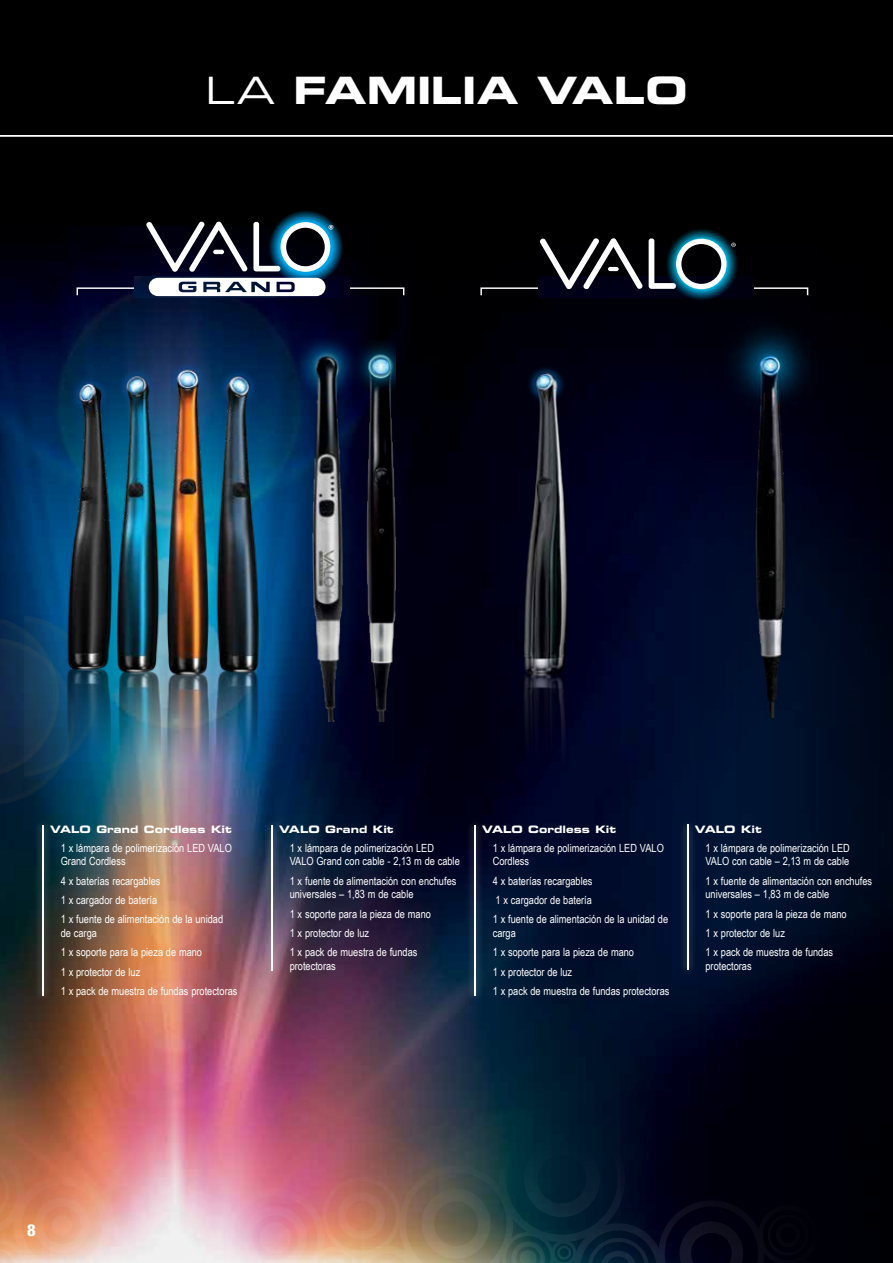
<style>
.page{position:relative;width:893px;height:1263px;background:#000}
.page>*{position:absolute;margin:0;border:0;box-sizing:border-box;transform-origin:0 0}
.t1{font:37.65px "Eurostile LT Std Bold Ex 2";color:#fff}
.t2{font:800 condensed 16.5px "Helvetica Neue LT Std";color:#fff}
.t3{font:11.25px/19.4px "Arial Narrow";color:#fff}
.t4{font:10.2px "Eurostile LT Std Bold Ex 2";color:#fff}
.s1{font-family:"Eurostile LT Std Ex 2"}
</style>
<div class="page">
<img style="left:0;top:227px;width:893px;height:887px">
<img style="left:0;top:1114px;width:810px;height:149px">
<img style="left:0;top:612px;width:24px;height:22px">
<hr style="left:0;top:135px;width:893px;height:2px;background:#fff">
<img style="left:0;top:634px;width:77px;height:172px">
<img style="left:24px;top:612px;width:42px;height:166px">
<img style="left:366px;top:330px;width:29px;height:391px">
<img style="left:300px;top:311px;width:66px;height:410px">
<div style="left:35px;top:818px;width:16px;height:185px;background:#fff;opacity:.5"></div>
<hr style="left:42px;top:825px;width:2px;height:170px;background:#fff">
<div style="left:263px;top:818px;width:17px;height:159px;background:#fff;opacity:.5"></div>
<hr style="left:271px;top:825px;width:2px;height:145px;background:#fff">
<div style="left:679px;top:818px;width:17px;height:159px;background:#fff;opacity:.5"></div>
<hr style="left:687px;top:825px;width:1px;height:145px;background:#fff">
<div style="left:467px;top:818px;width:16px;height:185px;background:#fff;opacity:.5"></div>
<hr style="left:474px;top:825px;width:2px;height:171px;background:#fff">
<div style="left:77px;top:287px;width:327px;height:9px;border:1px solid #fff"></div>
<div style="left:480px;top:287px;width:328px;height:9px;border:1px solid #fff"></div>
<svg style="left:135px;top:276px;width:215px;height:21px"></svg>
<div style="left:538px;top:276px;width:216px;height:21px;background:#00000f"></div>
<svg style="left:146px;top:211px;width:198px;height:85px"></svg>
<svg style="left:538px;top:227px;width:202px;height:75px"></svg>
<img style="left:164px;top:691px;width:44px;height:110px">
<img style="left:117px;top:691px;width:45px;height:106px">
<img style="left:66px;top:691px;width:45px;height:100px">
<img style="left:216px;top:691px;width:45px;height:105px">
<img style="left:62px;top:349px;width:199px;height:342px">
<img style="left:695px;top:308px;width:143px;height:409px">
<img style="left:484px;top:349px;width:89px;height:383px">
<img style="left:510px;top:659px;width:63px;height:117px">
<h1 class="t1" style="left:205px;top:64px;width:483px"><span class="s1">LA</span> FAMILIA VALO</h1>
<p class="t4" style="left:50px;top:822px;width:183px">VALO Grand Cordless Kit</p>
<p class="t3" style="left:61px;top:841px;width:173px;line-height:13.5px">1 x lámpara de polimerización LED VALO<br>Grand Cordless</p>
<p class="t3" style="left:61px;top:871px;width:164px">4 x baterías recargables<br>1 x cargador de batería<br>1 x fuente de alimentación de la unidad</p>
<p class="t3" style="left:61px;top:923px;width:178px">de carga<br>1 x soporte para la pieza de mano<br>1 x protector de luz<br>1 x pack de muestra de fundas protectoras</p>
<p class="t4" style="left:279px;top:822px;width:116px">VALO Grand Kit</p>
<p class="t3" style="left:290px;top:841px;width:172px;line-height:13.5px">1 x lámpara de polimerización LED<br>VALO Grand con cable - 2,13 m de cable</p>
<p class="t3" style="left:290px;top:873px;width:168px;line-height:13.5px">1 x fuente de alimentación con enchufes universales – 1,83 m de cable</p>
<p class="t3" style="left:290px;top:903px;width:143px">1 x soporte para la pieza de mano<br>1 x protector de luz<br>1 x pack de muestra de fundas</p>
<p class="t3" style="left:290px;top:956px;width:48px">protectoras</p>
<p class="t4" style="left:482px;top:822px;width:136px">VALO Cordless Kit</p>
<p class="t3" style="left:493px;top:841px;width:173px;line-height:13.5px">1 x lámpara de polimerización LED VALO<br>Cordless</p>
<p class="t3" style="left:493px;top:871px;width:177px">4 x baterías recargables<br>1 x cargador de batería<br>1 x fuente de alimentación de la unidad de</p>
<p class="t3" style="left:493px;top:923px;width:178px">carga<br>1 x soporte para la pieza de mano<br>1 x protector de luz<br>1 x pack de muestra de fundas protectoras</p>
<p class="t4" style="left:695px;top:822px;width:69px">VALO Kit</p>
<p class="t3" style="left:705px;top:841px;width:146px;line-height:13.5px">1 x lámpara de polimerización LED<br>VALO con cable – 2,13 m de cable</p>
<p class="t3" style="left:705px;top:873px;width:168px;line-height:13.5px">1 x fuente de alimentación con enchufes universales – 1,83 m de cable</p>
<p class="t3" style="left:705px;top:903px;width:143px">1 x soporte para la pieza de mano<br>1 x protector de luz<br>1 x pack de muestra de fundas</p>
<p class="t3" style="left:705px;top:956px;width:48px">protectoras</p>
<h2 class="t2" style="left:27px;top:1220px;width:10px">8</h2>
</div>
